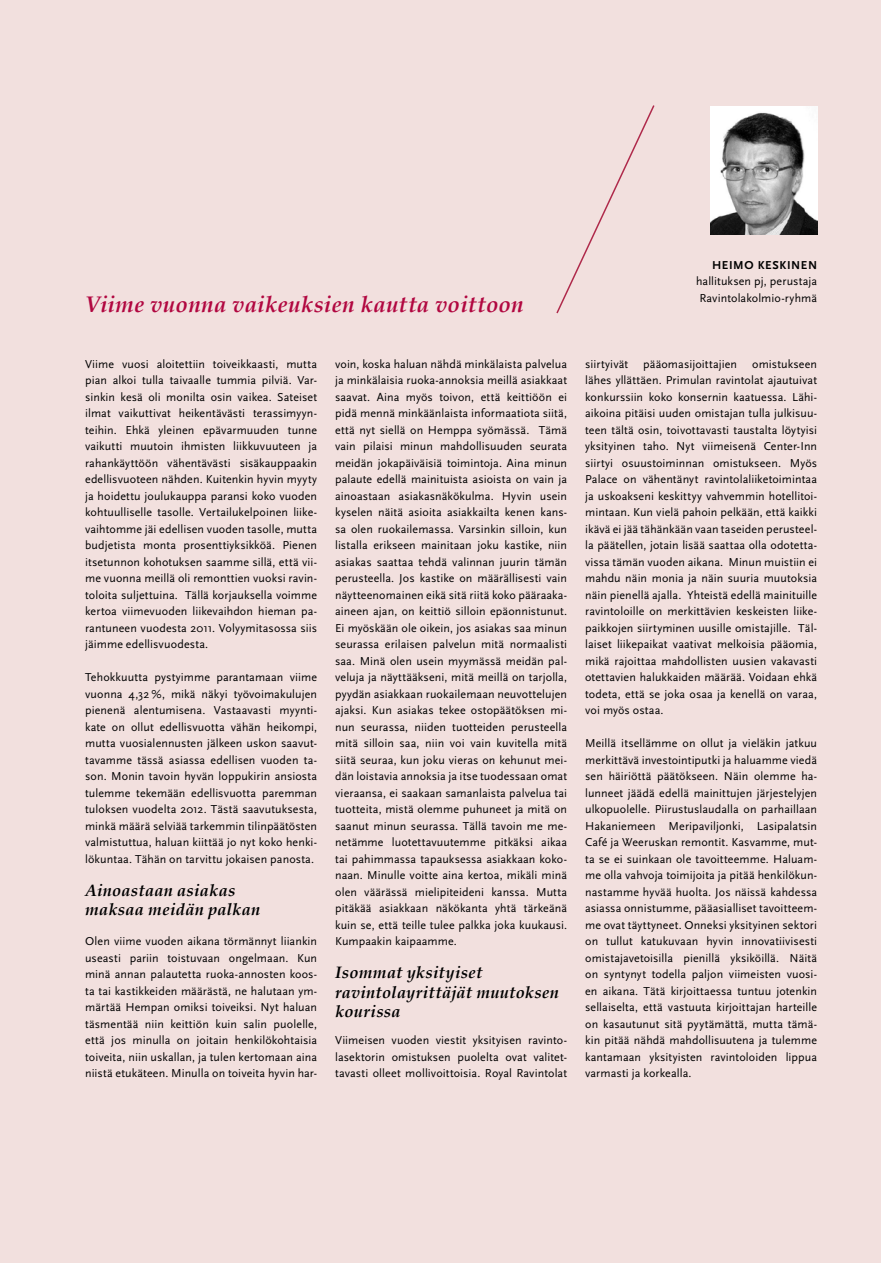
<style>
.page{position:relative;width:881px;height:1263px;background:#fff}
.page>*{position:absolute;margin:0;border:0;box-sizing:border-box;transform-origin:0 0}
.t1{font:italic 700 22.5px "Palatino";letter-spacing:.01em;color:#b10740}
.t2{font:italic 700 16.5px/19.5px "Palatino";letter-spacing:.015em;color:#000}
.t3{font:12px/16.5px "Scala Sans";letter-spacing:.005em;color:#000;text-align:justify}
.t4{font:700 12px "Scala Sans";letter-spacing:.055em;color:#000}
</style>
<div class="page">
<div style="left:0;top:0;width:880px;height:1262px;background:#f2e0de"></div>
<svg style="left:556px;top:105px;width:99px;height:209px"></svg>
<img style="left:710px;top:107px;width:106px;height:127px">
<h1 class="t1" style="left:85px;top:287px;width:440px">Viime vuonna vaikeuksien kautta voittoon</h1>
<p class="t4" style="left:711px;top:258px;width:106px">HEIMO KESKINEN</p>
<p class="t3" style="left:695px;top:273px;width:122px">hallituksen pj, perustaja<br>Ravintolakolmio-ryhmä</p>
<p class="t3" style="left:85px;top:356px;width:233px">Viime vuosi aloitettiin toiveikkaasti, mutta pian alkoi tulla taivaalle tummia pilviä. Var&shy;sinkin kesä oli monilta osin vaikea. Sateiset ilmat vaikuttivat heikentävästi terassimyyn&shy;teihin. Ehkä yleinen epävarmuuden tunne vaikutti muutoin ihmisten liikkuvuuteen ja rahankäyttöön vähentävästi sisäkauppaakin edellisvuoteen nähden. Kuitenkin hyvin myyty ja hoidettu joulukauppa paransi koko vuoden kohtuulliselle tasolle. Vertailukelpoinen liike&shy;vaihtomme jäi edellisen vuoden tasolle, mutta budjetista monta prosenttiyksikköä. Pienen itsetunnon kohotuksen saamme sillä, että vii&shy;me vuonna meillä oli remonttien vuoksi ravin&shy;toloita suljettuina. Tällä korjauksella voimme kertoa viimevuoden liikevaihdon hieman pa&shy;rantuneen vuodesta 2011. Volyymitasossa siis jäimme edellisvuodesta.</p>
<p class="t3" style="left:85px;top:669px;width:233px">Tehokkuutta pystyimme parantamaan viime vuonna 4,32 %, mikä näkyi työvoimakulujen pienenä alentumisena. Vastaavasti myynti&shy;kate on ollut edellisvuotta vähän heikompi, mutta vuosialennusten jälkeen uskon saavut&shy;tavamme tässä asiassa edellisen vuoden ta&shy;son. Monin tavoin hyvän loppukirin ansiosta tulemme tekemään edellisvuotta paremman tuloksen vuodelta 2012. Tästä saavutuksesta, minkä määrä selviää tarkemmin tilinpäätösten valmistuttua, haluan kiittää jo nyt koko henki&shy;lökuntaa. Tähän on tarvittu jokaisen panosta.</p>
<h2 class="t2" style="left:85px;top:880px;width:176px">Ainoastaan asiakas maksaa meidän palkan</h2>
<p class="t3" style="left:85px;top:933px;width:233px">Olen viime vuoden aikana törmännyt liiankin useasti pariin toistuvaan ongelmaan. Kun minä annan palautetta ruoka-annosten koos&shy;ta tai kastikkeiden määrästä, ne halutaan ym&shy;märtää Hempan omiksi toiveiksi. Nyt haluan täsmentää niin keittiön kuin salin puolelle, että jos minulla on joitain henkilökohtaisia toiveita, niin uskallan, ja tulen kertomaan aina niistä etukäteen. Minulla on toiveita hyvin har-</p>
<p class="t3" style="left:335px;top:356px;width:233px">voin, koska haluan nähdä minkälaista palvelua ja minkälaisia ruoka-annoksia meillä asiakkaat saavat. Aina myös toivon, että keittiöön ei pidä mennä minkäänlaista informaatiota siitä, että nyt siellä on Hemppa syömässä. Tämä vain pilaisi minun mahdollisuuden seurata meidän jokapäiväisiä toimintoja. Aina minun palaute edellä mainituista asioista on vain ja ainoastaan asiakasnäkökulma. Hyvin usein kyselen näitä asioita asiakkailta kenen kans&shy;sa olen ruokailemassa. Varsinkin silloin, kun listalla erikseen mainitaan joku kastike, niin asiakas saattaa tehdä valinnan juurin tämän perusteella. Jos kastike on määrällisesti vain näytteenomainen eikä sitä riitä koko pääraaka&shy;aineen ajan, on keittiö silloin epäonnistunut.<br>Ei myöskään ole oikein, jos asiakas saa minun seurassa erilaisen palvelun mitä normaalisti saa. Minä olen usein myymässä meidän pal&shy;veluja ja näyttääkseni, mitä meillä on tarjolla, pyydän asiakkaan ruokailemaan neuvottelujen ajaksi. Kun asiakas tekee ostopäätöksen mi&shy;nun seurassa, niiden tuotteiden perusteella mitä silloin saa, niin voi vain kuvitella mitä siitä seuraa, kun joku vieras on kehunut mei&shy;dän loistavia annoksia ja itse tuodessaan omat vieraansa, ei saakaan samanlaista palvelua tai tuotteita, mistä olemme puhuneet ja mitä on saanut minun seurassa. Tällä tavoin me me&shy;netämme luotettavuutemme pitkäksi aikaa tai pahimmassa tapauksessa asiakkaan koko&shy;naan. Minulle voitte aina kertoa, mikäli minä olen väärässä mielipiteideni kanssa. Mutta pitäkää asiakkaan näkökanta yhtä tärkeänä kuin se, että teille tulee palkka joka kuukausi.<br>Kumpaakin kaipaamme.</p>
<h2 class="t2" style="left:335px;top:963px;width:225px">Isommat yksityiset ravintolayrittäjät muutoksen kourissa</h2>
<p class="t3" style="left:335px;top:1032px;width:233px">Viimeisen vuoden viestit yksityisen ravinto&shy;lasektorin omistuksen puolelta ovat valitet&shy;tavasti olleet mollivoittoisia. Royal Ravintolat</p>
<p class="t3" style="left:585px;top:356px;width:233px;text-indent:167px">omistukseen lähes yllättäen. Primulan ravintolat ajautuivat konkurssiin koko konsernin kaatuessa. Lähi&shy;aikoina pitäisi uuden omistajan tulla julkisuu&shy;teen tältä osin, toivottavasti taustalta löytyisi yksityinen taho. Nyt viimeisenä Center-Inn siirtyi osuustoiminnan omistukseen. Myös Palace on vähentänyt ravintolaliiketoimintaa ja uskoakseni keskittyy vahvemmin hotellitoi&shy;mintaan. Kun vielä pahoin pelkään, että kaikki ikävä ei jää tähänkään vaan taseiden perusteel&shy;la päätellen, jotain lisää saattaa olla odotetta&shy;vissa tämän vuoden aikana. Minun muistiin ei mahdu näin monia ja näin suuria muutoksia näin pienellä ajalla. Yhteistä edellä mainituille ravintoloille on merkittävien keskeisten liike&shy;paikkojen siirtyminen uusille omistajille. Täl&shy;laiset liikepaikat vaativat melkoisia pääomia, mikä rajoittaa mahdollisten uusien vakavasti otettavien halukkaiden määrää. Voidaan ehkä todeta, että se joka osaa ja kenellä on varaa, voi myös ostaa.</p>
<p class="t3" style="left:585px;top:735px;width:233px">Meillä itsellämme on ollut ja vieläkin jatkuu merkittävä investointiputki ja haluamme viedä sen häiriöttä päätökseen. Näin olemme ha&shy;lunneet jäädä edellä mainittujen järjestelyjen ulkopuolelle. Piirustuslaudalla on parhaillaan Hakaniemeen Meripaviljonki, Lasipalatsin Café ja Weeruskan remontit. Kasvamme, mut&shy;ta se ei suinkaan ole tavoitteemme. Haluam&shy;me olla vahvoja toimijoita ja pitää henkilökun&shy;nastamme hyvää huolta. Jos näissä kahdessa asiassa onnistumme, pääasialliset tavoitteem&shy;me ovat täyttyneet. Onneksi yksityinen sektori on tullut katukuvaan hyvin innovatiivisesti omistajavetoisilla pienillä yksiköillä. Näitä on syntynyt todella paljon viimeisten vuosi&shy;en aikana. Tätä kirjoittaessa tuntuu jotenkin sellaiselta, että vastuuta kirjoittajan harteille on kasautunut sitä pyytämättä, mutta tämä&shy;kin pitää nähdä mahdollisuutena ja tulemme kantamaan yksityisten ravintoloiden lippua varmasti ja korkealla.</p>
<p class="t3" style="left:585px;top:356px;width:45px">siirtyivät</p>
<p class="t3" style="left:643px;top:356px;width:95px">pääomasijoittajien</p>
</div>
